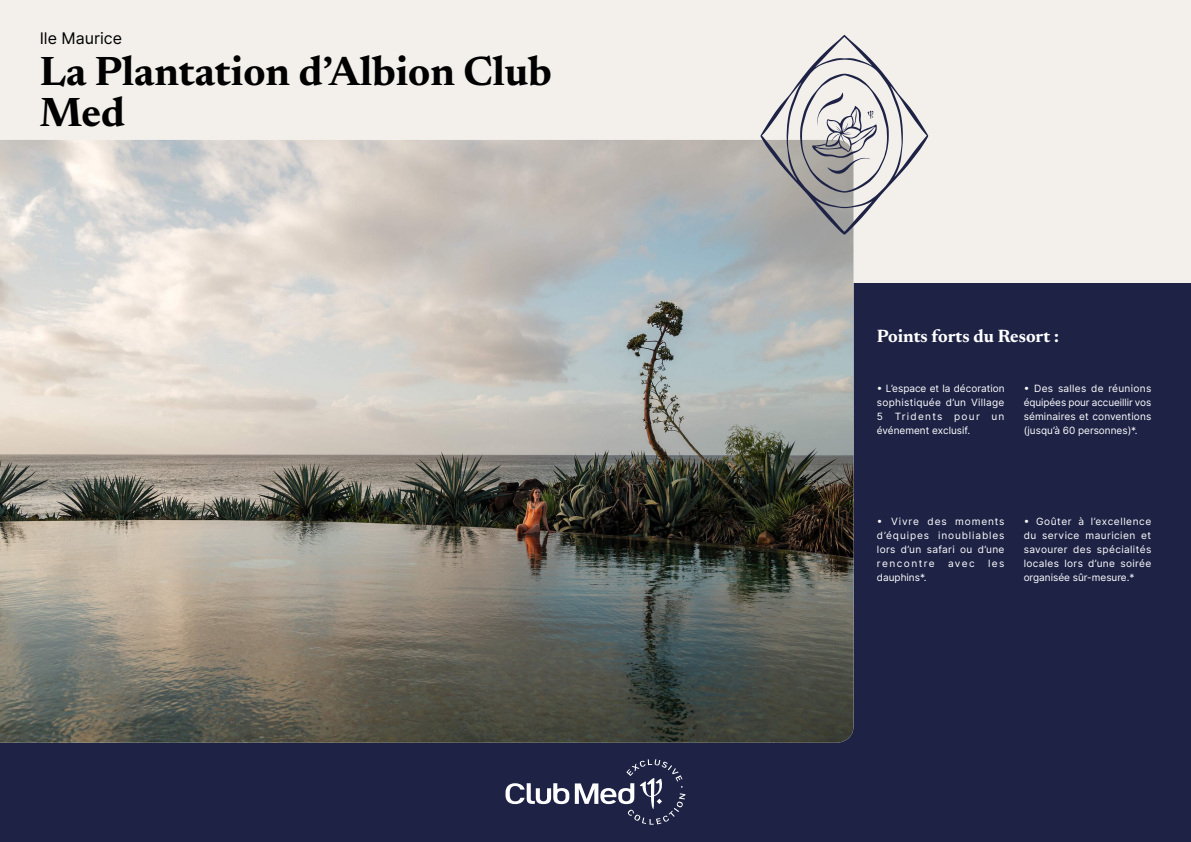
<style>
.page{position:relative;width:1191px;height:842px;background:#f3f0ec}
.page>*{position:absolute;margin:0;border:0;box-sizing:border-box;transform-origin:0 0}
.t1{font:700 41.5px/41px "Newsreader 24 pt";color:#000}
.t2{font:700 18px "Newsreader 24 pt";color:#fff}
.t3{font:16px "Inter";color:#000}
.t4{font:10px/14px "Inter";letter-spacing:.03em;color:#fff;text-align:justify}
.t5{font:10px "Inter";color:#fff}
</style>
<div class="page">
<div style="left:0;top:283px;width:1191px;height:559px;background:#1e2346"></div>
<img style="left:0;top:140px;width:853px;height:603px">
<svg style="left:760px;top:35px;width:168px;height:200px"></svg>
<svg style="left:505px;top:759px;width:180px;height:66px"></svg>
<h3 class="t3" style="left:40px;top:26px;width:84px">Ile Maurice</h3>
<h1 class="t1" style="left:40px;top:48px;width:514px">La Plantation d’Albion Club<br>Med</h1>
<h2 class="t2" style="left:877px;top:323px;width:183px">Points forts du Resort :</h2>
<p class="t4" style="left:877px;top:381px;width:129px">• L’espace et la décoration sophistiquée d’un Village 5 Tridents pour un événement exclusif.</p>
<p class="t4" style="left:1023px;top:381px;width:129px">• Des salles de réunions équipées pour accueillir vos séminaires et conventions (jusqu’à 60 personnes)*.</p>
<p class="t4" style="left:877px;top:514px;width:129px">• Vivre des moments d’équipes inoubliables lors d’un safari ou d’une rencontre</p>
<p class="t4" style="left:948px;top:556px;width:28px">avec</p>
<p class="t4" style="left:988px;top:556px;width:18px">les</p>
<p class="t5" style="left:877px;top:570px;width:51px">dauphins*.</p>
<p class="t4" style="left:1023px;top:514px;width:129px">• Goûter à l’excellence du service mauricien et savourer des spécialités locales lors d’une soirée organisée sûr-mesure.*</p>
</div>
